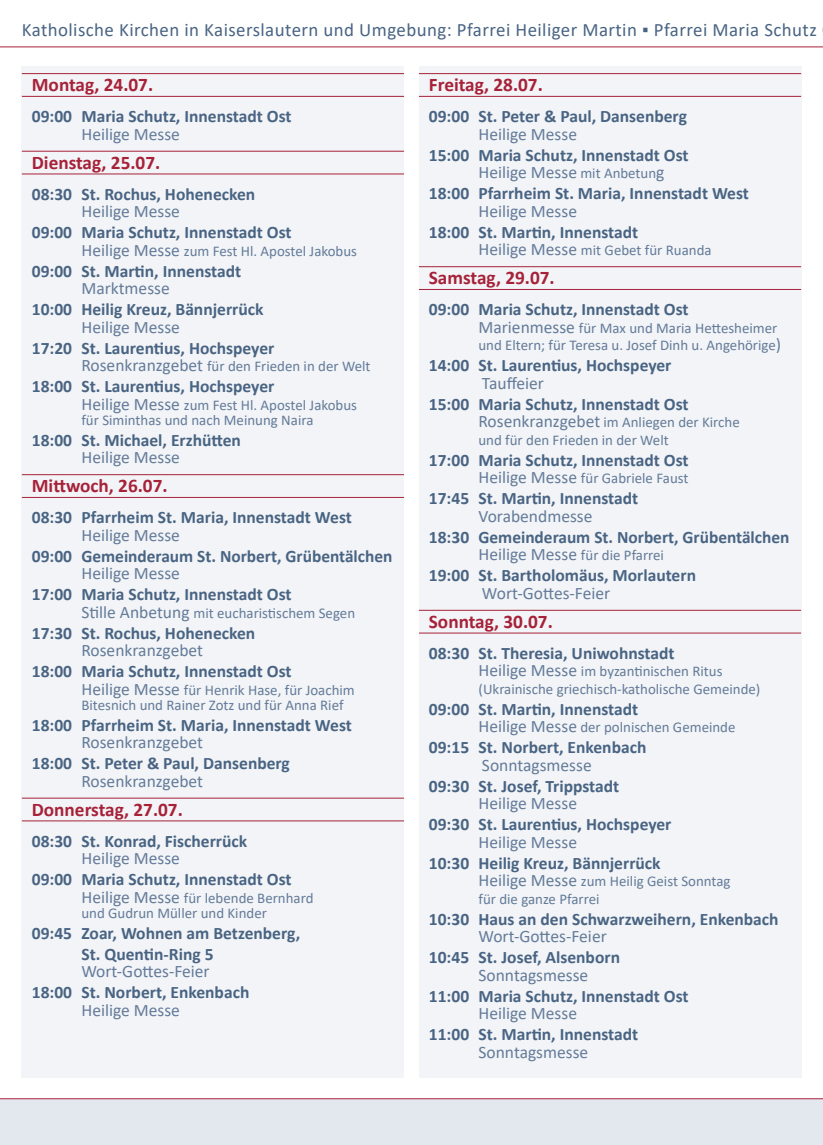
<style>
.page{position:relative;width:823px;height:1145px;background:#fff}
.page>*{position:absolute;margin:0;border:0;box-sizing:border-box;transform-origin:0 0}
.TagDatum{font:700 19.25px "Calibri";color:#a72239}
.t1{font:18.9px "Calibri";letter-spacing:.02em;color:#496483}
.Uhrzeit_Kirche{font:700 17.5px "Calibri";color:#496483}
.Messe{font:17.5px "Calibri";color:#647b99}
.Messe-2{font:14.88px/17.5px "Calibri";color:#647b99}
.Zusatztext{font:14.88px "Calibri";color:#647b99}
.s1{font-size:17.5px}
.s2{font-size:14.88px}
</style>
<div class="page">
<div style="left:22px;top:67px;width:382px;height:1011px;background:#f2f4f7"></div>
<div style="left:419px;top:67px;width:382px;height:1011px;background:#f2f4f7"></div>
<hr style="left:22px;top:73px;width:382px;height:1px;background:#a72239">
<hr style="left:22px;top:96px;width:382px;height:1px;background:#a72239">
<hr style="left:22px;top:151px;width:382px;height:1px;background:#a72239">
<hr style="left:22px;top:174px;width:382px;height:1px;background:#a72239">
<hr style="left:22px;top:474px;width:382px;height:1px;background:#a72239">
<hr style="left:22px;top:497px;width:382px;height:1px;background:#a72239">
<hr style="left:22px;top:798px;width:382px;height:1px;background:#a72239">
<hr style="left:22px;top:821px;width:382px;height:1px;background:#a72239">
<hr style="left:419px;top:73px;width:382px;height:1px;background:#a72239">
<hr style="left:419px;top:96px;width:382px;height:1px;background:#a72239">
<hr style="left:419px;top:266px;width:382px;height:1px;background:#a72239">
<hr style="left:419px;top:289px;width:382px;height:1px;background:#a72239">
<hr style="left:419px;top:610px;width:382px;height:1px;background:#a72239">
<hr style="left:419px;top:633px;width:382px;height:1px;background:#a72239">
<div style="left:0;top:1099px;width:823px;height:46px;background:#e3e8ef"></div>
<hr style="left:0;top:1098px;width:823px;height:1px;background:#a72239">
<hr style="left:0;top:47px;width:823px;height:1px;background:#a72239">
<p class="t1" style="left:22px;top:17px;width:796px">Katholische Kirchen in Kaiserslautern und Umgebung: Pfarrei Heiliger Martin ▪ Pfarrei Maria Schutz</p>
<p class="TagDatum" style="left:32px;top:71px;width:123px">Montag, 24.07.</p>
<p class="Uhrzeit_Kirche" style="left:32px;top:104px;width:261px">09:00 Maria Schutz, Innenstadt Ost</p>
<p class="Messe" style="left:81px;top:122px;width:100px">Heilige Messe</p>
<p class="TagDatum" style="left:32px;top:149px;width:130px">Dienstag, 25.07.</p>
<p class="Uhrzeit_Kirche" style="left:32px;top:182px;width:225px">08:30 St. Rochus, Hohenecken</p>
<p class="Messe" style="left:81px;top:199px;width:100px">Heilige Messe</p>
<p class="Uhrzeit_Kirche" style="left:32px;top:220px;width:261px">09:00 Maria Schutz, Innenstadt Ost</p>
<p class="Messe-2" style="left:81px;top:242px;width:277px"><span class="s1">Heilige Messe</span> zum Fest Hl. Apostel Jakobus</p>
<p class="Uhrzeit_Kirche" style="left:32px;top:259px;width:211px">09:00 St. Martin, Innenstadt</p>
<p class="Messe" style="left:81px;top:276px;width:90px">Marktmesse</p>
<p class="Uhrzeit_Kirche" style="left:32px;top:297px;width:233px">10:00 Heilig Kreuz, Bännjerrück</p>
<p class="Messe" style="left:81px;top:315px;width:100px">Heilige Messe</p>
<p class="Uhrzeit_Kirche" style="left:32px;top:336px;width:244px">17:20 St. Laurentius, Hochspeyer</p>
<p class="Messe-2" style="left:81px;top:357px;width:290px"><span class="s1">Rosenkranzgebet</span> für den Frieden in der Welt</p>
<p class="Uhrzeit_Kirche" style="left:32px;top:374px;width:244px">18:00 St. Laurentius, Hochspeyer</p>
<p class="Messe-2" style="left:81px;top:396px;width:277px"><span class="s1">Heilige Messe</span> zum Fest Hl. Apostel Jakobus</p>
<p class="Zusatztext" style="left:81px;top:409px;width:233px">für Siminthas und nach Meinung Naira</p>
<p class="Uhrzeit_Kirche" style="left:32px;top:427px;width:211px">18:00 St. Michael, Erzhütten</p>
<p class="Messe" style="left:81px;top:445px;width:100px">Heilige Messe</p>
<p class="TagDatum" style="left:32px;top:472px;width:137px">Mittwoch, 26.07.</p>
<p class="Uhrzeit_Kirche" style="left:32px;top:505px;width:321px">08:30 Pfarrheim St. Maria, Innenstadt West</p>
<p class="Messe" style="left:81px;top:523px;width:100px">Heilige Messe</p>
<p class="Uhrzeit_Kirche" style="left:32px;top:543px;width:362px">09:00 Gemeinderaum St. Norbert, Grübentälchen</p>
<p class="Messe" style="left:81px;top:561px;width:100px">Heilige Messe</p>
<p class="Uhrzeit_Kirche" style="left:32px;top:582px;width:261px">17:00 Maria Schutz, Innenstadt Ost</p>
<p class="Messe-2" style="left:81px;top:604px;width:275px"><span class="s1">Stille Anbetung</span> mit eucharistischem Segen</p>
<p class="Uhrzeit_Kirche" style="left:32px;top:620px;width:225px">17:30 St. Rochus, Hohenecken</p>
<p class="Messe" style="left:81px;top:638px;width:123px">Rosenkranzgebet</p>
<p class="Uhrzeit_Kirche" style="left:32px;top:659px;width:261px">18:00 Maria Schutz, Innenstadt Ost</p>
<p class="Messe-2" style="left:81px;top:681px;width:275px"><span class="s1">Heilige Messe</span> für Henrik Hase, für Joachim</p>
<p class="Messe-2" style="left:81px;top:695px;width:263px">Bitesnich und Rainer Zotz und für Anna Rief</p>
<p class="Uhrzeit_Kirche" style="left:32px;top:712px;width:321px">18:00 Pfarrheim St. Maria, Innenstadt West</p>
<p class="Messe" style="left:81px;top:730px;width:123px">Rosenkranzgebet</p>
<p class="Uhrzeit_Kirche" style="left:32px;top:751px;width:259px">18:00 St. Peter &amp; Paul, Dansenberg</p>
<p class="Messe" style="left:81px;top:769px;width:123px">Rosenkranzgebet</p>
<p class="TagDatum" style="left:32px;top:796px;width:152px">Donnerstag, 27.07.</p>
<p class="Uhrzeit_Kirche" style="left:32px;top:828px;width:217px">08:30 St. Konrad, Fischerrück</p>
<p class="Messe" style="left:81px;top:846px;width:100px">Heilige Messe</p>
<p class="Uhrzeit_Kirche" style="left:32px;top:867px;width:261px">09:00 Maria Schutz, Innenstadt Ost</p>
<p class="Messe-2" style="left:81px;top:889px;width:233px"><span class="s1">Heilige Messe</span> für lebende Bernhard</p>
<p class="Messe-2" style="left:81px;top:903px;width:187px">und Gudrun Müller und Kinder</p>
<p class="Uhrzeit_Kirche" style="left:32px;top:920px;width:270px">09:45 Zoar, Wohnen am Betzenberg,</p>
<p class="Uhrzeit_Kirche" style="left:81px;top:941px;width:134px">St. Quentin-Ring 5</p>
<p class="Messe" style="left:81px;top:959px;width:130px">Wort-Gottes-Feier</p>
<p class="Uhrzeit_Kirche" style="left:32px;top:980px;width:219px">18:00 St. Norbert, Enkenbach</p>
<p class="Messe" style="left:81px;top:998px;width:100px">Heilige Messe</p>
<p class="TagDatum" style="left:429px;top:71px;width:115px">Freitag, 28.07.</p>
<p class="Uhrzeit_Kirche" style="left:429px;top:104px;width:259px">09:00 St. Peter &amp; Paul, Dansenberg</p>
<p class="Messe" style="left:478px;top:122px;width:100px">Heilige Messe</p>
<p class="Uhrzeit_Kirche" style="left:429px;top:142px;width:261px">15:00 Maria Schutz, Innenstadt Ost</p>
<p class="Messe" style="left:478px;top:160px;width:187px">Heilige Messe <span class="s2">mit Anbetun</span>g</p>
<p class="Uhrzeit_Kirche" style="left:429px;top:181px;width:321px">18:00 Pfarrheim St. Maria, Innenstadt West</p>
<p class="Messe" style="left:478px;top:199px;width:100px">Heilige Messe</p>
<p class="Uhrzeit_Kirche" style="left:429px;top:219px;width:211px">18:00 St. Martin, Innenstadt</p>
<p class="Messe-2" style="left:478px;top:241px;width:234px"><span class="s1">Heilige Messe</span> mit Gebet für Ruanda</p>
<p class="TagDatum" style="left:429px;top:264px;width:127px">Samstag, 29.07.</p>
<p class="Uhrzeit_Kirche" style="left:429px;top:297px;width:261px">09:00 Maria Schutz, Innenstadt Ost</p>
<p class="Messe-2" style="left:478px;top:319px;width:304px"><span class="s1">Marienmesse</span> für Max und Maria Hettesheimer und Eltern; für Teresa u. Josef Dinh u. Angehörige<span class="s1">)</span></p>
<p class="Uhrzeit_Kirche" style="left:429px;top:353px;width:244px">14:00 St. Laurentius, Hochspeyer</p>
<p class="Messe" style="left:482px;top:371px;width:64px">Tauffeier</p>
<p class="Uhrzeit_Kirche" style="left:429px;top:392px;width:261px">15:00 Maria Schutz, Innenstadt Ost</p>
<p class="Messe-2" style="left:478px;top:413px;width:263px"><span class="s1">Rosenkranzgebet</span> im Anliegen der Kirche</p>
<p class="Messe-2" style="left:478px;top:431px;width:192px">und für den Frieden in der Welt</p>
<p class="Uhrzeit_Kirche" style="left:429px;top:448px;width:261px">17:00 Maria Schutz, Innenstadt Ost</p>
<p class="Messe-2" style="left:478px;top:469px;width:211px"><span class="s1">Heilige Messe</span> für Gabriele Faust</p>
<p class="Uhrzeit_Kirche" style="left:429px;top:486px;width:211px">17:45 St. Martin, Innenstadt</p>
<p class="Messe" style="left:478px;top:504px;width:115px">Vorabendmesse</p>
<p class="Uhrzeit_Kirche" style="left:429px;top:525px;width:362px">18:30 Gemeinderaum St. Norbert, Grübentälchen</p>
<p class="Messe-2" style="left:478px;top:546px;width:187px"><span class="s1">Heilige Messe</span> für die Pfarrei</p>
<p class="Uhrzeit_Kirche" style="left:429px;top:563px;width:269px">19:00 St. Bartholomäus, Morlautern</p>
<p class="Messe" style="left:482px;top:581px;width:130px">Wort-Gottes-Feier</p>
<p class="TagDatum" style="left:429px;top:608px;width:125px">Sonntag, 30.07.</p>
<p class="Uhrzeit_Kirche" style="left:429px;top:641px;width:247px">08:30 St. Theresia, Uniwohnstadt</p>
<p class="Messe-2" style="left:478px;top:662px;width:245px"><span class="s1">Heilige Messe</span> im byzantinischen Ritus</p>
<p class="Messe-2" style="left:478px;top:680px;width:283px">(Ukrainische griechisch-katholische Gemeinde)</p>
<p class="Uhrzeit_Kirche" style="left:429px;top:697px;width:211px">09:00 St. Martin, Innenstadt</p>
<p class="Messe-2" style="left:478px;top:718px;width:258px"><span class="s1">Heilige Messe</span> der polnischen Gemeinde</p>
<p class="Uhrzeit_Kirche" style="left:429px;top:735px;width:219px">09:15 St. Norbert, Enkenbach</p>
<p class="Messe" style="left:482px;top:753px;width:111px">Sonntagsmesse</p>
<p class="Uhrzeit_Kirche" style="left:429px;top:774px;width:192px">09:30 St. Josef, Trippstadt</p>
<p class="Messe" style="left:478px;top:791px;width:100px">Heilige Messe</p>
<p class="Uhrzeit_Kirche" style="left:429px;top:812px;width:244px">09:30 St. Laurentius, Hochspeyer</p>
<p class="Messe" style="left:478px;top:830px;width:100px">Heilige Messe</p>
<p class="Uhrzeit_Kirche" style="left:429px;top:851px;width:233px">10:30 Heilig Kreuz, Bännjerrück</p>
<p class="Messe-2" style="left:478px;top:872px;width:253px"><span class="s1">Heilige Messe</span> zum Heilig Geist Sonntag</p>
<p class="Messe-2" style="left:478px;top:890px;width:123px">für die ganze Pfarrei</p>
<p class="Uhrzeit_Kirche" style="left:429px;top:907px;width:351px">10:30 Haus an den Schwarzweihern, Enkenbach</p>
<p class="Messe" style="left:478px;top:924px;width:130px">Wort-Gottes-Feier</p>
<p class="Uhrzeit_Kirche" style="left:429px;top:945px;width:193px">10:45 St. Josef, Alsenborn</p>
<p class="Messe" style="left:478px;top:963px;width:111px">Sonntagsmesse</p>
<p class="Uhrzeit_Kirche" style="left:429px;top:984px;width:261px">11:00 Maria Schutz, Innenstadt Ost</p>
<p class="Messe" style="left:478px;top:1001px;width:100px">Heilige Messe</p>
<p class="Uhrzeit_Kirche" style="left:429px;top:1022px;width:211px">11:00 St. Martin, Innenstadt</p>
<p class="Messe" style="left:478px;top:1040px;width:111px">Sonntagsmesse</p>
</div>
